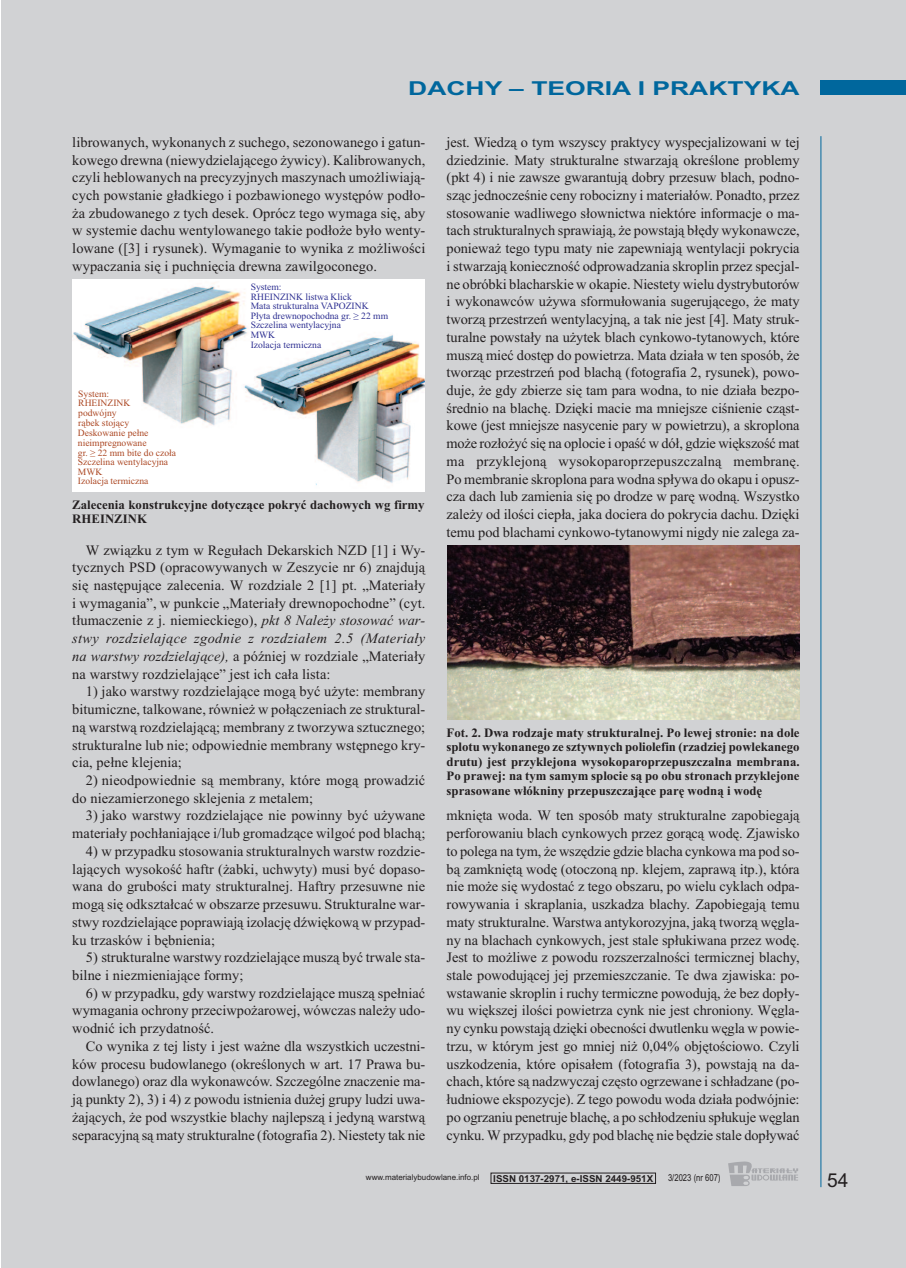
<style>
.page{position:relative;width:906px;height:1268px;background:#fff}
.page>*{position:absolute;margin:0;border:0;box-sizing:border-box;transform-origin:0 0}
.t1{font:700 19.2px "Arial";color:#00679d;scale:1.38 1}
.t2{font:19.2px "Arial";color:#231f20}
.t3{font:14.4px/17.7px "Times New Roman";letter-spacing:.005em;color:#231f20;text-align:justify}
.t4{font:700 12.75px/14.4px "Times New Roman";color:#231f20}
.t5{font:9.6px/9.6px "Times New Roman";color:#ac4824}
.t6{font:9.6px/9.6px "Times New Roman";color:#2e3092}
.t7{font:700 9.6px "Arial";color:#231f20}
.t8{font:9.6px "Arial";color:#231f20;scale:.8 1}
.t9{font:7.95px "Arial";color:#231f20}
.s1{font-style:italic}
</style>
<div class="page">
<div style="left:1px;top:0;width:905px;height:1267px;background:#d1d2d4"></div>
<div style="left:821px;top:81px;width:85px;height:14px;background:#00679d"></div>
<hr style="left:820px;top:136px;width:1px;height:1050px;background:#00679d">
<svg style="left:728px;top:1161px;width:70px;height:24px"></svg>
<img style="left:72px;top:280px;width:353px;height:210px">
<img style="left:447px;top:545px;width:352px;height:173px">
<div style="left:78px;top:390px;width:63px;height:39px;background:#fff"></div>
<div style="left:78px;top:429px;width:102px;height:59px;background:#fff"></div>
<h1 class="t1" style="left:408px;top:77px;width:285px">DACHY – TEORIA I PRAKTYKA</h1>
<p class="t3" style="left:72px;top:133px;width:354px">librowanych, wykonanych z suchego, sezonowanego i gatun&shy;kowego drewna (niewydzielającego żywicy). Kalibrowanych, czyli heblowanych na precyzyjnych maszynach umożliwiają&shy;cych powstanie gładkiego i pozbawionego występów podło&shy;ża zbudowanego z tych desek. Oprócz tego wymaga się, aby w systemie dachu wentylowanego takie podłoże było wenty&shy;lowane ([3] i rysunek). Wymaganie to wynika z możliwości wypaczania się i puchnięcia drewna zawilgoconego.</p>
<p class="t5" style="left:78px;top:388px;width:54px">System:<br>RHEINZINK podwójny rąbek stojący</p>
<p class="t5" style="left:78px;top:428px;width:100px">Deskowanie pełne nieimpregnowane<br>gr. ≥ 22 mm bite do czoła<br>Szczelina wentylacyjna<br>MWK<br>Izolacja termiczna</p>
<p class="t6" style="left:251px;top:282px;width:139px">System:<br>RHEINZINK listwa Klick<br>Mata strukturalna VAPOZINK<br>Płyta drewnopochodna gr. ≥ 22 mm<br>Szczelina wentylacyjna<br>MWK<br>Izolacja termiczna</p>
<p class="t4" style="left:72px;top:497px;width:354px">Zalecenia konstrukcyjne dotyczące pokryć dachowych wg firmy<br>RHEINZINK</p>
<p class="t3" style="left:72px;top:540px;width:354px;text-indent:14px">W związku z tym w Regułach Dekarskich NZD [1] i Wy&shy;tycznych PSD (opracowywanych w Zeszycie nr 6) znajdują się następujące zalecenia. W rozdziale 2 [1] pt. „Materiały i wymagania”, w punkcie „Materiały drewnopochodne” (cyt. tłumaczenie z j. niemieckiego), <span class="s1">pkt 8 Należy stosować war&shy;stwy rozdzielające zgodnie z rozdziałem 2.5 (Materiały na warstwy rozdzielające),</span> a później w rozdziale „Materiały na warstwy rozdzielające” jest ich cała lista:</p>
<p class="t3" style="left:72px;top:682px;width:354px;text-indent:14px">1) jako warstwy rozdzielające mogą być użyte: membrany bitumiczne, talkowane, również w połączeniach ze struktural&shy;ną warstwą rozdzielającą; membrany z tworzywa sztucznego; strukturalne lub nie; odpowiednie membrany wstępnego kry&shy;cia, pełne klejenia;</p>
<p class="t3" style="left:72px;top:771px;width:354px;text-indent:13px">2) nieodpowiednie są membrany, które mogą prowadzić do niezamierzonego sklejenia z metalem;</p>
<p class="t3" style="left:72px;top:806px;width:354px;text-align:right">3) jako warstwy rozdzielające nie powinny być używane materiały pochłaniające i/lub gromadzące wilgoć pod blachą;</p>
<p class="t3" style="left:72px;top:841px;width:354px;text-indent:14px">4) w przypadku stosowania strukturalnych warstw rozdzie&shy;lających wysokość haftr (żabki, uchwyty) musi być dopaso&shy;wana do grubości maty strukturalnej. Haftry przesuwne nie mogą się odkształcać w obszarze przesuwu. Strukturalne war&shy;stwy rozdzielające poprawiają izolację dźwiękową w przypad&shy;ku trzasków i bębnienia;</p>
<p class="t3" style="left:72px;top:948px;width:354px;text-indent:14px">5) strukturalne warstwy rozdzielające muszą być trwale sta&shy;bilne i niezmieniające formy;</p>
<p class="t3" style="left:72px;top:983px;width:354px;text-indent:14px">6) w przypadku, gdy warstwy rozdzielające muszą spełniać wymagania ochrony przeciwpożarowej, wówczas należy udo&shy;wodnić ich przydatność.</p>
<p class="t3" style="left:72px;top:1036px;width:354px;text-indent:13px">Co wynika z tej listy i jest ważne dla wszystkich uczestni&shy;ków procesu budowlanego (określonych w art. 17 Prawa bu&shy;dowlanego) oraz dla wykonawców. Szczególne znaczenie ma&shy;ją punkty 2), 3) i 4) z powodu istnienia dużej grupy ludzi uwa&shy;żających, że pod wszystkie blachy najlepszą i jedyną warstwą separacyjną są maty strukturalne (fotografia 2). Niestety tak nie</p>
<p class="t3" style="left:446px;top:133px;width:354px">jest. Wiedzą o tym wszyscy praktycy wyspecjalizowani w tej dziedzinie. Maty strukturalne stwarzają określone problemy (pkt 4) i nie zawsze gwarantują dobry przesuw blach, podno&shy;sząc jednocześnie ceny robocizny i materiałów. Ponadto, przez stosowanie wadliwego słownictwa niektóre informacje o ma&shy;tach strukturalnych sprawiają, że powstają błędy wykonawcze, ponieważ tego typu maty nie zapewniają wentylacji pokrycia i stwarzają konieczność odprowadzania skroplin przez specjal&shy;ne obróbki blacharskie w okapie. Niestety wielu dystrybutorów i wykonawców używa sformułowania sugerującego, że maty tworzą przestrzeń wentylacyjną, a tak nie jest [4]. Maty struk&shy;turalne powstały na użytek blach cynkowo-tytanowych, które muszą mieć dostęp do powietrza. Mata działa w ten sposób, że tworząc przestrzeń pod blachą (fotografia 2, rysunek), powo&shy;duje, że gdy zbierze się tam para wodna, to nie działa bezpo&shy;średnio na blachę. Dzięki macie ma mniejsze ciśnienie cząst&shy;kowe (jest mniejsze nasycenie pary w powietrzu), a skroplona może rozłożyć się na oplocie i opaść w dół, gdzie większość mat ma przyklejoną wysokoparoprzepuszczalną membranę.<br>Po membranie skroplona para wodna spływa do okapu i opusz&shy;cza dach lub zamienia się po drodze w parę wodną. Wszystko zależy od ilości ciepła, jaka dociera do pokrycia dachu. Dzięki temu pod blachami cynkowo-tytanowymi nigdy nie zalega za-</p>
<p class="t4" style="left:446px;top:725px;width:354px;text-align:justify">Fot. 2. Dwa rodzaje maty strukturalnej. Po lewej stronie: na dole splotu wykonanego ze sztywnych poliolefin (rzadziej powlekanego drutu) jest przyklejona wysokoparoprzepuszczalna membrana.<br>Po prawej: na tym samym splocie są po obu stronach przyklejone sprasowane włókniny przepuszczające parę wodną i wodę</p>
<p class="t3" style="left:446px;top:806px;width:354px">mknięta woda. W ten sposób maty strukturalne zapobiegają perforowaniu blach cynkowych przez gorącą wodę. Zjawisko to polega na tym, że wszędzie gdzie blacha cynkowa ma pod so&shy;bą zamkniętą wodę (otoczoną np. klejem, zaprawą itp.), która nie może się wydostać z tego obszaru, po wielu cyklach odpa&shy;rowywania i skraplania, uszkadza blachy. Zapobiegają temu maty strukturalne. Warstwa antykorozyjna, jaką tworzą węgla&shy;ny na blachach cynkowych, jest stale spłukiwana przez wodę.<br>Jest to możliwe z powodu rozszerzalności termicznej blachy, stale powodującej jej przemieszczanie. Te dwa zjawiska: po&shy;wstawanie skroplin i ruchy termiczne powodują, że bez dopły&shy;wu większej ilości powietrza cynk nie jest chroniony. Węgla&shy;ny cynku powstają dzięki obecności dwutlenku węgla w powie&shy;trzu, w którym jest go mniej niż 0,04% objętościowo. Czyli uszkodzenia, które opisałem (fotografia 3), powstają na da&shy;chach, które są nadzwyczaj często ogrzewane i schładzane (po&shy;łudniowe ekspozycje). Z tego powodu woda działa podwójnie: po ogrzaniu penetruje blachę, a po schłodzeniu spłukuje węglan cynku. W przypadku, gdy pod blachę nie będzie stale dopływać</p>
<p class="t9" style="left:366px;top:1172px;width:115px">www.materialybudowlane.info.pl</p>
<p class="t7" style="left:493px;top:1172px;width:161px">ISSN 0137-2971, e-ISSN 2449-951X</p>
<p class="t8" style="left:668px;top:1171px;width:67px">3/2023 (nr 607)</p>
<h1 class="t2" style="left:827px;top:1168px;width:23px">54</h1>
</div>
